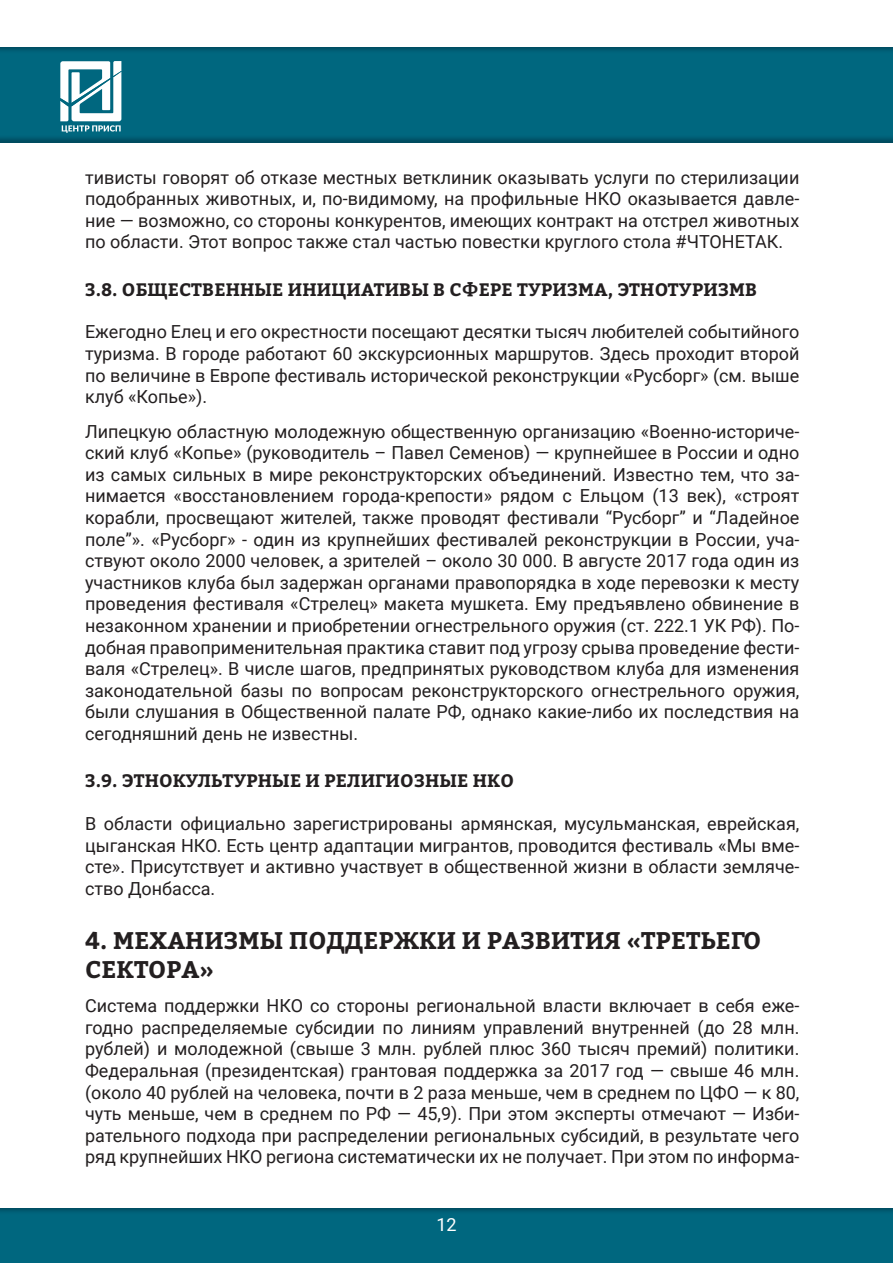
<style>
.page{position:relative;width:893px;height:1263px;background:#fff}
.page>*{position:absolute;margin:0;border:0;box-sizing:border-box;transform-origin:0 0}
.Стиль_абзаца_2{font:700 24px/28.8px "Bitter";letter-spacing:.01em;color:#231f20}
.Стиль_абзаца_1{font:18px/21.6px "Roboto";color:#231f20;text-align:justify}
.Стиль_абзаца_3{font:700 18px "Bitter";letter-spacing:.01em;color:#231f20}
.t1{font:18px "Roboto";color:#fff}
</style>
<div class="page">
<div style="left:0;top:44px;width:893px;height:99px;background:#506b77;opacity:.5"></div>
<div style="left:0;top:1205px;width:893px;height:58px;background:#506b77;opacity:.5"></div>
<div style="left:53px;top:58px;width:76px;height:76px;background:#00677f;border-radius:5px"></div>
<svg style="left:60px;top:61px;width:61px;height:72px"></svg>
<p class="Стиль_абзаца_1" style="left:85px;top:166px;width:716px">тивисты говорят об отказе местных ветклиник оказывать услуги по стерилизации подобранных животных, и, по-видимому, на профильные НКО оказывается давле&shy;ние — возможно, со стороны конкурентов, имеющих контракт на отстрел животных по области. Этот вопрос также стал частью повестки круглого стола #ЧТОНЕТАК.</p>
<p class="Стиль_абзаца_3" style="left:85px;top:277px;width:673px">3.8. ОБЩЕСТВЕННЫЕ ИНИЦИАТИВЫ В СФЕРЕ ТУРИЗМА, ЭТНОТУРИЗМВ</p>
<p class="Стиль_абзаца_1" style="left:85px;top:320px;width:716px">Ежегодно Елец и его окрестности посещают десятки тысяч любителей событийного туризма. В городе работают 60 экскурсионных маршрутов. Здесь проходит второй по величине в Европе фестиваль исторической реконструкции «Русборг» (см. выше клуб «Копье»).</p>
<p class="Стиль_абзаца_1" style="left:85px;top:420px;width:716px">Липецкую областную молодежную общественную организацию «Военно-историче&shy;ский клуб «Копье» (руководитель – Павел Семенов) — крупнейшее в России и одно из самых сильных в мире реконструкторских объединений. Известно тем, что за&shy;нимается «восстановлением города-крепости» рядом с Ельцом (13 век), «строят корабли, просвещают жителей, также проводят фестивали “Русборг” и “Ладейное поле”». «Русборг» - один из крупнейших фестивалей реконструкции в России, уча&shy;ствуют около 2000 человек, а зрителей – около 30 000. В августе 2017 года один из участников клуба был задержан органами правопорядка в ходе перевозки к месту проведения фестиваля «Стрелец» макета мушкета. Ему предъявлено обвинение в незаконном хранении и приобретении огнестрельного оружия (ст. 222.1 УК РФ). По&shy;добная правоприменительная практика ставит под угрозу срыва проведение фести&shy;валя «Стрелец». В числе шагов, предпринятых руководством клуба для изменения законодательной базы по вопросам реконструкторского огнестрельного оружия, были слушания в Общественной палате РФ, однако какие-либо их последствия на сегодняшний день не известны.</p>
<p class="Стиль_абзаца_3" style="left:85px;top:769px;width:430px">3.9. ЭТНОКУЛЬТУРНЫЕ И РЕЛИГИОЗНЫЕ НКО</p>
<p class="Стиль_абзаца_1" style="left:85px;top:812px;width:716px">В области официально зарегистрированы армянская, мусульманская, еврейская, цыганская НКО. Есть центр адаптации мигрантов, проводится фестиваль «Мы вме&shy;сте». Присутствует и активно участвует в общественной жизни в области земляче&shy;ство Донбасса.</p>
<p class="Стиль_абзаца_2" style="left:85px;top:927px;width:678px">4. МЕХАНИЗМЫ ПОДДЕРЖКИ И РАЗВИТИЯ «ТРЕТЬЕГО<br>СЕКТОРА»</p>
<p class="Стиль_абзаца_1" style="left:85px;top:994px;width:716px">Система поддержки НКО со стороны региональной власти включает в себя еже&shy;годно распределяемые субсидии по линиям управлений внутренней (до 28 млн. рублей) и молодежной (свыше 3 млн. рублей плюс 360 тысяч премий) политики.<br>Федеральная (президентская) грантовая поддержка за 2017 год — свыше 46 млн. (около 40 рублей на человека, почти в 2 раза меньше, чем в среднем по ЦФО — к 80, чуть меньше, чем в среднем по РФ — 45,9). При этом эксперты отмечают — Изби&shy;рательного подхода при распределении региональных субсидий, в результате чего ряд крупнейших НКО региона систематически их не получает. При этом по информа-</p>
<p class="t1" style="left:436px;top:1212px;width:22px">12</p>
</div>
